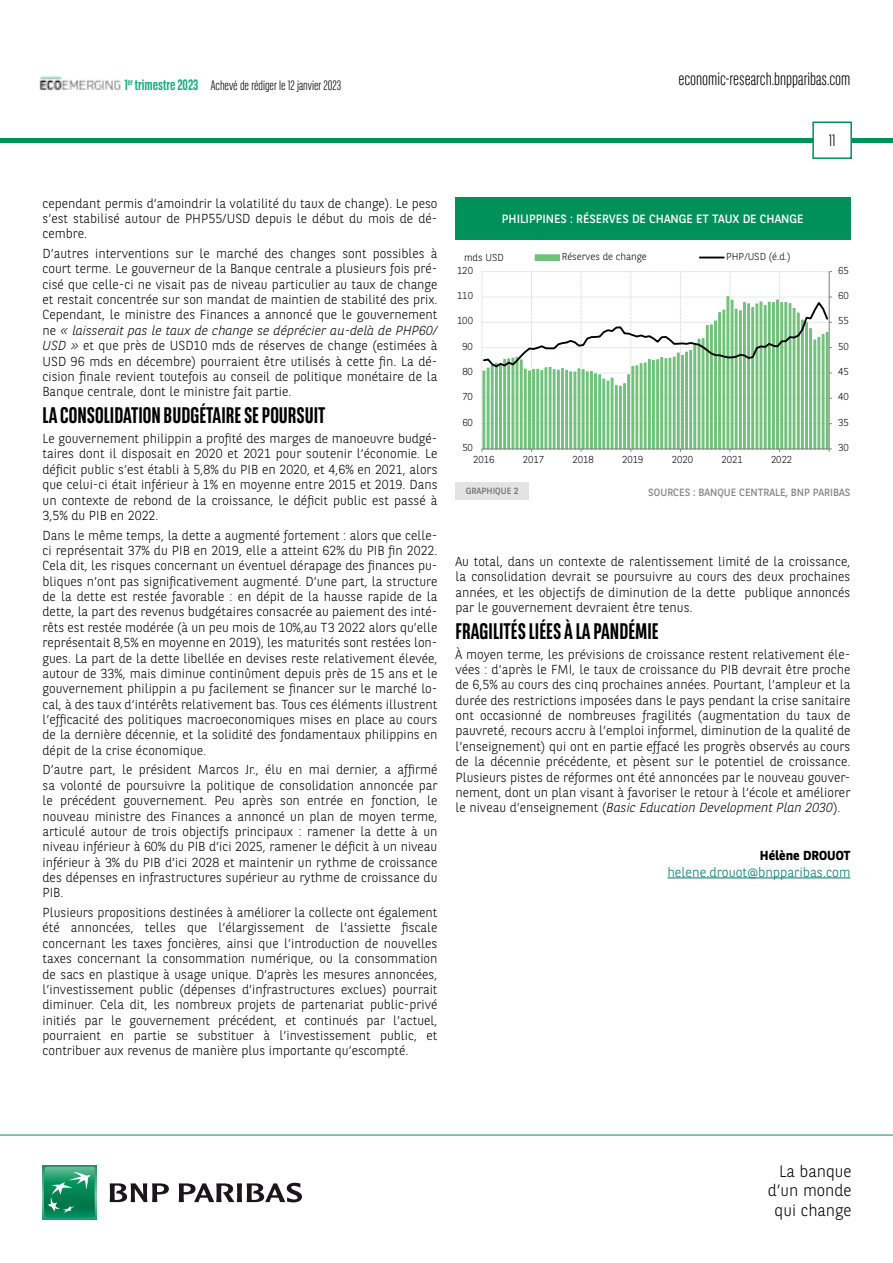
<style>
.page{position:relative;width:893px;height:1263px;background:#fff}
.page>*{position:absolute;margin:0;border:0;box-sizing:border-box;transform-origin:0 0}
.t1{font:700 22.5px "BNPP Sans Condensed";color:#000}
.t2{font:300 18px "BNPP Sans Condensed";color:#000}
.t3{font:300 16.5px/19.8px "BNPP Sans";color:#000;text-align:right}
.t4{font:300 16.5px "BNPP Sans Condensed";color:#000}
.t5{font:700 15px "BNPP Sans Condensed";color:#1aad80}
.t6{font:300 13.5px "BNPP Sans Condensed";color:#000}
.t7{font:300 13.5px "BNPP Sans";color:#00796c}
.t8{font:300 13.05px/15.3px "BNPP Sans";color:#000;text-align:justify}
.t9{font:700 13.05px "BNPP Sans";color:#000}
.t10{font:12px "BNPP Sans";color:#fff}
.t11{font:10.5px "BNPP Sans";color:#878787}
.t12{font:300 10.05px "BNPP Sans";letter-spacing:-.01em;color:#000}
.t13{font:9px "BNPP Sans";color:#706f6f}
.s1{font-style:italic}
</style>
<div class="page">
<hr style="left:1px;top:138px;width:892px;height:4px;background:#00915b">
<svg style="left:812px;top:121px;width:41px;height:38px"></svg>
<svg style="left:43px;top:1166px;width:53px;height:53px"></svg>
<svg style="left:44px;top:1167px;width:51px;height:51px;background:#26996e"></svg>
<svg style="left:110px;top:1183px;width:59px;height:19px"></svg>
<svg style="left:179px;top:1183px;width:123px;height:19px"></svg>
<hr style="left:0;top:1135px;width:893px;height:1px;background:#00915b">
<img style="left:39px;top:76px;width:82px;height:15px">
<hr style="left:667px;top:877px;width:183px;height:1px;background:#00796c">
<svg style="left:481px;top:271px;width:351px;height:181px"></svg>
<div style="left:535px;top:255px;width:24px;height:5px;background:#70c27a"></div>
<div style="left:535px;top:254px;width:25px;height:7px;border:1px solid #70c27a"></div>
<svg style="left:700px;top:257px;width:24px;height:1px"></svg>
<div style="left:455px;top:198px;width:395px;height:42px;background:#00915b"></div>
<div style="left:455px;top:482px;width:74px;height:18px;background:#e3e3e3"></div>
<p class="t5" style="left:124px;top:76px;width:76px">1<sup>er</sup> trimestre 2023</p>
<p class="t6" style="left:211px;top:77px;width:132px">Achevé de rédiger le 12 janvier 2023</p>
<h2 class="t2" style="left:678px;top:67px;width:174px">economic-research.bnpparibas.com</h2>
<p class="t4" style="left:829px;top:130px;width:8px">11</p>
<p class="t8" style="left:43px;top:195px;width:396px">cependant permis d’amoindrir la volatilité du taux de change). Le peso s’est stabilisé autour de PHP55/USD depuis le début du mois de dé&shy;cembre.</p>
<p class="t8" style="left:43px;top:245px;width:396px">D’autres interventions sur le marché des changes sont possibles à court terme. Le gouverneur de la Banque centrale a plusieurs fois pré&shy;cisé que celle-ci ne visait pas de niveau particulier au taux de change et restait concentrée sur son mandat de maintien de stabilité des prix.<br>Cependant, le ministre des Finances a annoncé que le gouvernement ne <span class="s1">« laisserait pas le taux de change se déprécier au-delà de PHP60/ USD »</span> et que près de USD10 mds de réserves de change (estimées à USD 96 mds en décembre) pourraient être utilisés à cette fin. La dé&shy;cision finale revient toutefois au conseil de politique monétaire de la Banque centrale, dont le ministre fait partie.</p>
<h1 class="t1" style="left:43px;top:402px;width:284px">LA CONSOLIDATION BUDGÉTAIRE SE POURSUIT</h1>
<p class="t8" style="left:43px;top:430px;width:396px">Le gouvernement philippin a profité des marges de manoeuvre budgé&shy;taires dont il disposait en 2020 et 2021 pour soutenir l’économie. Le déficit public s’est établi à 5,8% du PIB en 2020, et 4,6% en 2021, alors que celui-ci était inférieur à 1% en moyenne entre 2015 et 2019. Dans un contexte de rebond de la croissance, le déficit public est passé à 3,5% du PIB en 2022.</p>
<p class="t8" style="left:43px;top:527px;width:396px">Dans le même temps, la dette a augmenté fortement : alors que celle&shy;ci représentait 37% du PIB en 2019, elle a atteint 62% du PIB fin 2022.<br>Cela dit, les risques concernant un éventuel dérapage des finances pu&shy;bliques n’ont pas significativement augmenté. D’une part, la structure de la dette est restée favorable : en dépit de la hausse rapide de la dette, la part des revenus budgétaires consacrée au paiement des inté&shy;rêts est restée modérée (à un peu mois de 10%,au T3 2022 alors qu’elle représentait 8,5% en moyenne en 2019), les maturités sont restées lon&shy;gues. La part de la dette libellée en devises reste relativement élevée, autour de 33%, mais diminue continûment depuis près de 15 ans et le gouvernement philippin a pu facilement se financer sur le marché lo&shy;cal, à des taux d’intérêts relativement bas. Tous ces éléments illustrent l’efficacité des politiques macroeconomiques mises en place au cours de la dernière décennie, et la solidité des fondamentaux philippins en dépit de la crise économique.</p>
<p class="t8" style="left:43px;top:762px;width:396px">D’autre part, le président Marcos Jr., élu en mai dernier, a affirmé sa volonté de poursuivre la politique de consolidation annoncée par le précédent gouvernement. Peu après son entrée en fonction, le nouveau ministre des Finances a annoncé un plan de moyen terme, articulé autour de trois objectifs principaux : ramener la dette à un niveau inférieur à 60% du PIB d’ici 2025, ramener le déficit à un niveau inférieur à 3% du PIB d’ici 2028 et maintenir un rythme de croissance des dépenses en infrastructures supérieur au rythme de croissance du PIB.</p>
<p class="t8" style="left:43px;top:904px;width:396px">Plusieurs propositions destinées à améliorer la collecte ont également été annoncées, telles que l’élargissement de l’assiette fiscale concernant les taxes foncières, ainsi que l’introduction de nouvelles taxes concernant la consommation numérique, ou la consommation de sacs en plastique à usage unique. D’après les mesures annoncées, l’investissement public (dépenses d’infrastructures exclues) pourrait diminuer. Cela dit, les nombreux projets de partenariat public-privé initiés par le gouvernement précédent, et continués par l’actuel, pourraient en partie se substituer à l’investissement public, et contribuer aux revenus de manière plus importante qu’escompté.</p>
<p class="t10" style="left:502px;top:211px;width:303px">PHILIPPINES : RÉSERVES DE CHANGE ET TAUX DE CHANGE</p>
<p class="t12" style="left:464px;top:250px;width:41px">mds USD</p>
<p class="t12" style="left:562px;top:249px;width:86px">Réserves de change</p>
<p class="t12" style="left:726px;top:249px;width:66px">PHP/USD (é.d.)</p>
<p class="t12" style="left:457px;top:263px;width:18px">120</p>
<p class="t12" style="left:838px;top:263px;width:12px">65</p>
<p class="t12" style="left:457px;top:289px;width:18px">110</p>
<p class="t12" style="left:838px;top:289px;width:12px">60</p>
<p class="t12" style="left:457px;top:314px;width:18px">100</p>
<p class="t12" style="left:838px;top:314px;width:12px">55</p>
<p class="t12" style="left:462px;top:339px;width:12px">90</p>
<p class="t12" style="left:838px;top:339px;width:12px">50</p>
<p class="t12" style="left:462px;top:365px;width:12px">80</p>
<p class="t12" style="left:838px;top:365px;width:12px">45</p>
<p class="t12" style="left:462px;top:390px;width:12px">70</p>
<p class="t12" style="left:838px;top:390px;width:12px">40</p>
<p class="t12" style="left:462px;top:415px;width:12px">60</p>
<p class="t12" style="left:838px;top:415px;width:12px">35</p>
<p class="t12" style="left:462px;top:441px;width:12px">50</p>
<p class="t12" style="left:838px;top:441px;width:12px">30</p>
<p class="t12" style="left:473px;top:453px;width:23px">2016</p>
<p class="t12" style="left:523px;top:453px;width:23px">2017</p>
<p class="t12" style="left:572px;top:453px;width:23px">2018</p>
<p class="t12" style="left:622px;top:453px;width:23px">2019</p>
<p class="t12" style="left:672px;top:453px;width:23px">2020</p>
<p class="t12" style="left:721px;top:453px;width:23px">2021</p>
<p class="t12" style="left:771px;top:453px;width:23px">2022</p>
<p class="t13" style="left:466px;top:485px;width:54px">GRAPHIQUE 2</p>
<p class="t11" style="left:648px;top:486px;width:204px">SOURCES : BANQUE CENTRALE, BNP PARIBAS</p>
<p class="t8" style="left:455px;top:553px;width:396px">Au total, dans un contexte de ralentissement limité de la croissance, la consolidation devrait se poursuivre au cours des deux prochaines années, et les objectifs de diminution de la dette publique annoncés par le gouvernement devraient être tenus.</p>
<h1 class="t1" style="left:455px;top:618px;width:205px">FRAGILITÉS LIÉES À LA PANDÉMIE</h1>
<p class="t8" style="left:455px;top:646px;width:396px">À moyen terme, les prévisions de croissance restent relativement éle&shy;vées : d’après le FMI, le taux de croissance du PIB devrait être proche de 6,5% au cours des cinq prochaines années. Pourtant, l’ampleur et la durée des restrictions imposées dans le pays pendant la crise sanitaire ont occasionné de nombreuses fragilités (augmentation du taux de pauvreté, recours accru à l’emploi informel, diminution de la qualité de l’enseignement) qui ont en partie effacé les progrès observés au cours de la décennie précédente, et pèsent sur le potentiel de croissance.<br>Plusieurs pistes de réformes ont été annoncées par le nouveau gouver&shy;nement, dont un plan visant à favoriser le retour à l’école et améliorer le niveau d’enseignement (<span class="s1">Basic Education Development Plan 2030</span>).</p>
<p class="t9" style="left:760px;top:847px;width:92px">Hélène DROUOT</p>
<p class="t7" style="left:667px;top:863px;width:185px">helene.drouot@bnpparibas.com</p>
<p class="t3" style="left:768px;top:1160px;width:85px">La banque d’un monde qui change</p>
</div>
